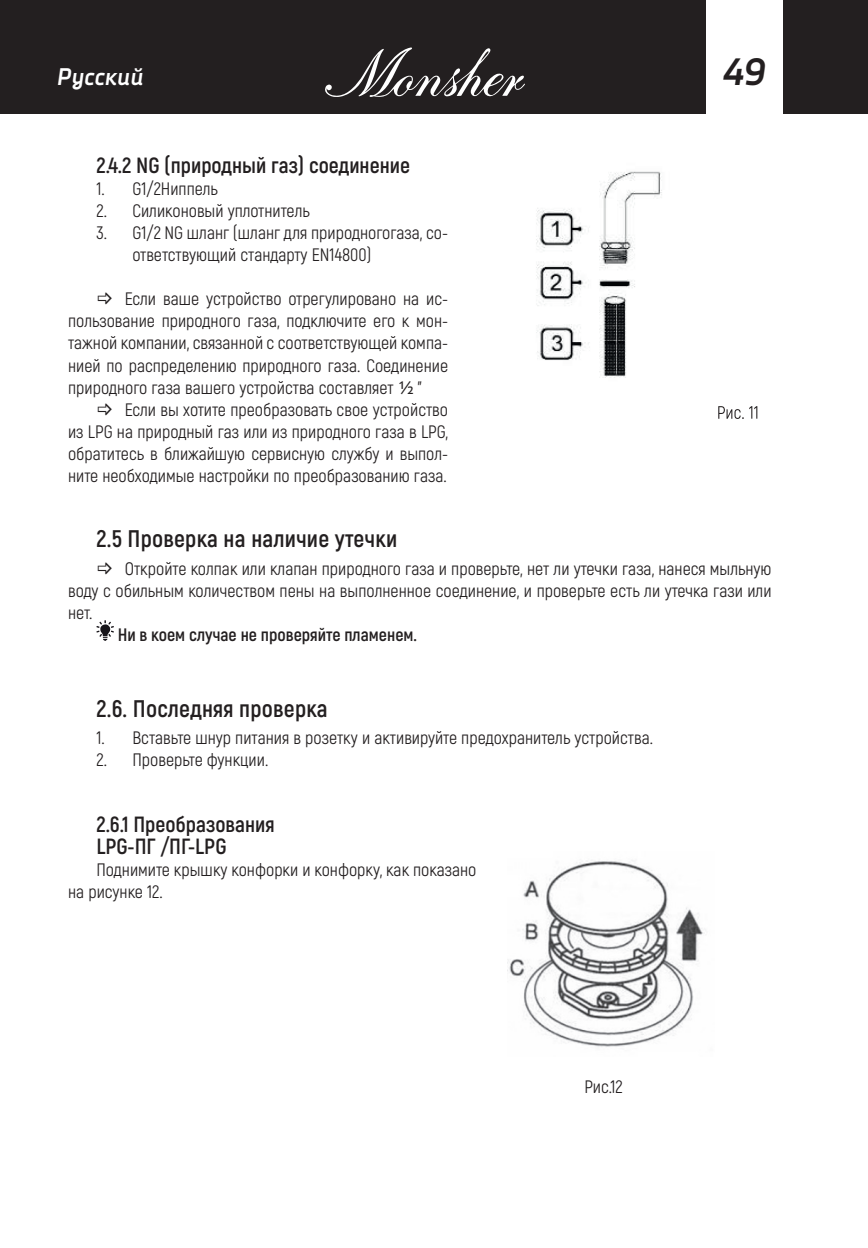
<style>
.page{position:relative;width:868px;height:1248px;background:#fff}
.page>*{position:absolute;margin:0;border:0;box-sizing:border-box;transform-origin:0 0}
.t1{font:italic 700 38px "Decima Nova Pro";color:#231f20}
.t2{font:700 24px "Akrobat";letter-spacing:.01em;color:#231f20}
.t3{font:italic 700 24px "Decima Nova Pro";color:#fff}
.t4{font:700 22px/22px "Akrobat";color:#231f20}
.t5{font:18px/22px "Akrobat";color:#231f20;text-align:justify}
.t6{font:700 18px "Akrobat";color:#231f20}
.s1{font-family:"PT Sans"}
</style>
<div class="page">
<div style="left:0;top:0;width:867px;height:113px;background:#231f20"></div>
<div style="left:706px;top:0;width:76px;height:119px;background:#fff"></div>
<svg style="left:325px;top:47px;width:200px;height:50px"></svg>
<img style="left:507px;top:860px;width:196px;height:187px">
<svg style="left:96px;top:620px;width:18px;height:20px"></svg>
<img style="left:536px;top:171px;width:126px;height:207px">
<svg style="left:718px;top:406px;width:39px;height:13px"></svg>
<h2 class="t3" style="left:57px;top:63px;width:88px">Русский</h2>
<h1 class="t1" style="left:722px;top:50px;width:46px">49</h1>
<p class="t4" style="left:96px;top:155px;width:315px">2.4.2 NG (природный газ) соединение</p>
<p class="t5" style="left:96px;top:178px;width:123px">1. G1/2Ниппель</p>
<p class="t5" style="left:96px;top:200px;width:215px">2. Силиконовый уплотнитель</p>
<p class="t5" style="left:132px;top:222px;width:317px;text-indent:-36px">3. G1/2 NG шланг (шланг для природногогаза, со&shy;ответствующий стандарту EN14800)</p>
<p class="t5" style="left:68px;top:288px;width:381px;text-indent:57px">Если ваше устройство отрегулировано на ис&shy;пользование природного газа, подключите его к мон&shy;тажной компании, связанной с соответствующей компа&shy;нией по распределению природного газа. Соединение природного газа вашего устройства составляет <span class="s1">½</span> ”</p>
<p class="t5" style="left:68px;top:398px;width:381px;text-indent:57px">Если вы хотите преобразовать свое устройство из LPG на природный газ или из природного газа в LPG, обратитесь в ближайшую сервисную службу и выпол&shy;ните необходимые настройки по преобразованию газа.</p>
<h2 class="t2" style="left:96px;top:523px;width:302px">2.5 Проверка на наличие утечки</h2>
<p class="t5" style="left:68px;top:557px;width:705px;text-indent:57px">Откройте колпак или клапан природного газа и проверьте, нет ли утечки газа, нанеся мыльную воду с обильным количеством пены на выполненное соединение, и проверьте есть ли утечка гази или нет.</p>
<p class="t6" style="left:118px;top:623px;width:301px">Ни в коем случае не проверяйте пламенем.</p>
<h2 class="t2" style="left:96px;top:693px;width:233px">2.6. Последняя проверка</h2>
<p class="t5" style="left:96px;top:727px;width:558px">1. Вставьте шнур питания в розетку и активируйте предохранитель устройства.</p>
<p class="t5" style="left:96px;top:748px;width:173px">2. Проверьте функции.</p>
<p class="t4" style="left:96px;top:813px;width:180px">2.6.1 Преобразования<br>LPG-ПГ /ПГ-LPG</p>
<p class="t5" style="left:68px;top:859px;width:410px;text-indent:28px">Поднимите крышку конфорки и конфорку, как показано на рисунке 12.</p>
<p class="t5" style="left:584px;top:1075px;width:40px">Рис.12</p>
</div>
